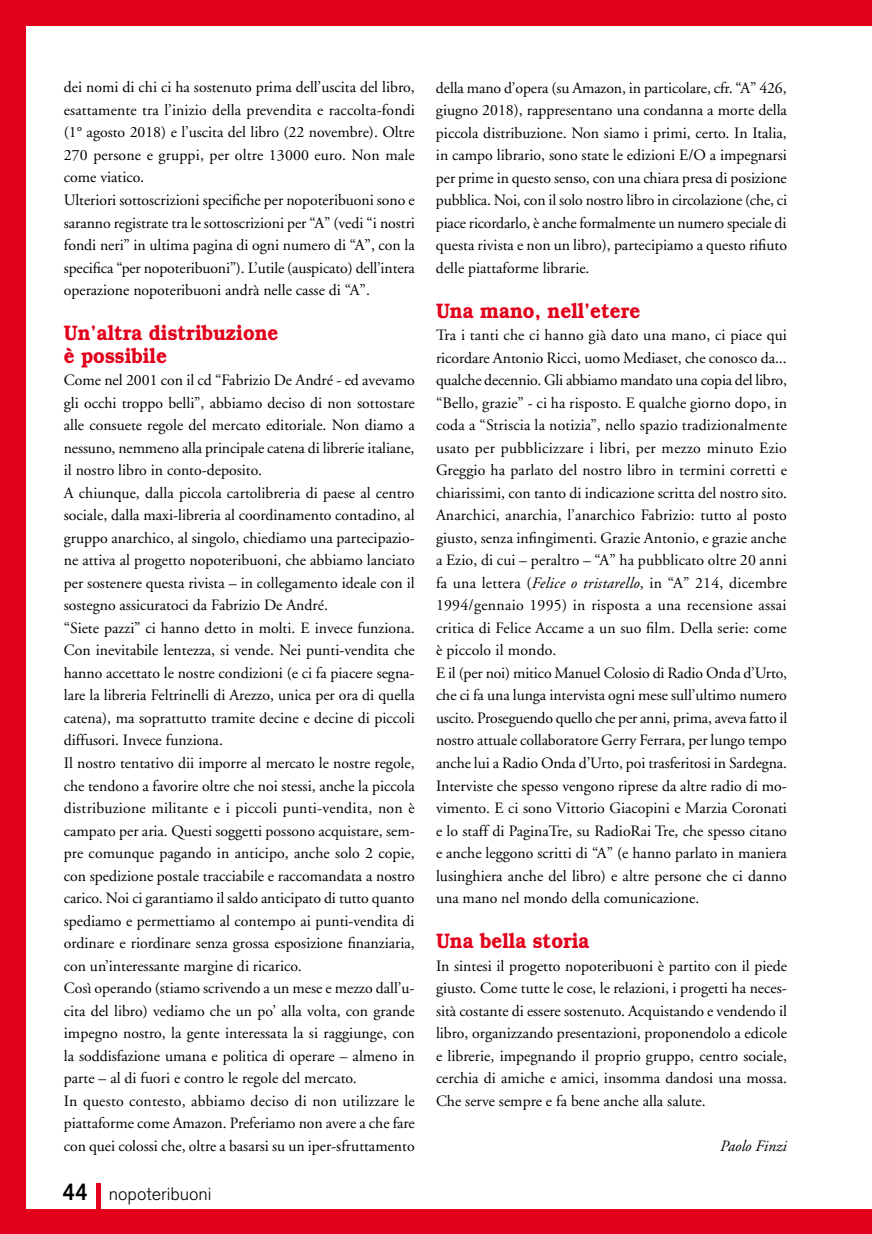
<style>
.page{position:relative;width:872px;height:1234px;background:#fff}
.page>*{position:absolute;margin:0;border:0;box-sizing:border-box;transform-origin:0 0}
.t1{font:600 21px/22.5px "Bookman";color:#e2001a;scale:.9 1}
.t2{font:300 18px "Akzidenz Grotesk BE";color:#000}
.t3{font:15.75px/22.5px "Adobe Garamond";color:#000}
.t4{font:italic 15.75px "Adobe Garamond";color:#000}
.s1{font-weight:500;font-size:24.15px}
.s2{font-style:italic}
</style>
<div class="page">
<hr style="left:96px;top:1182px;width:4px;height:51px;background:#e2001a">
<div style="left:0;top:1208px;width:872px;height:25px;background:#e2001a"></div>
<div style="left:0;top:0;width:872px;height:26px;background:#e2001a"></div>
<div style="left:0;top:0;width:26px;height:1233px;background:#e2001a"></div>
<p class="t3" style="left:64px;top:76px;width:353px">dei nomi di chi ci ha sostenuto prima dell’uscita del libro, esattamente tra l’inizio della prevendita e raccolta-fondi (1° agosto 2018) e l’uscita del libro (22 novembre). Oltre 270 persone e gruppi, per oltre 13000 euro. Non male come viatico.<br>Ulteriori sottoscrizioni specifiche per nopoteribuoni sono e saranno registrate tra le sottoscrizioni per “A” (vedi “i nostri fondi neri” in ultima pagina di ogni numero di “A”, con la specifica “per nopoteribuoni”). L’utile (auspicato) dell’intera operazione nopoteribuoni andrà nelle casse di “A”.</p>
<h1 class="t1" style="left:64px;top:321px;width:240px">Un’altra distribuzione è possibile</h1>
<p class="t3" style="left:64px;top:369px;width:352px">Come nel 2001 con il cd “Fabrizio De André - ed avevamo gli occhi troppo belli”, abbiamo deciso di non sottostare alle consuete regole del mercato editoriale. Non diamo a nessuno, nemmeno alla principale catena di librerie italiane, il nostro libro in conto-deposito.<br>A chiunque, dalla piccola cartolibreria di paese al centro sociale, dalla maxi-libreria al coordinamento contadino, al gruppo anarchico, al singolo, chiediamo una partecipazio&shy;ne attiva al progetto nopoteribuoni, che abbiamo lanciato per sostenere questa rivista – in collegamento ideale con il sostegno assicuratoci da Fabrizio De André.<br>“Siete pazzi” ci hanno detto in molti. E invece funziona.<br>Con inevitabile lentezza, si vende. Nei punti-vendita che hanno accettato le nostre condizioni (e ci fa piacere segna&shy;lare la libreria Feltrinelli di Arezzo, unica per ora di quella catena), ma soprattutto tramite decine e decine di piccoli diffusori. Invece funziona.<br>Il nostro tentativo dii imporre al mercato le nostre regole, che tendono a favorire oltre che noi stessi, anche la piccola distribuzione militante e i piccoli punti-vendita, non è campato per aria. Questi soggetti possono acquistare, sem&shy;pre comunque pagando in anticipo, anche solo 2 copie, con spedizione postale tracciabile e raccomandata a nostro carico. Noi ci garantiamo il saldo anticipato di tutto quanto spediamo e permettiamo al contempo ai punti-vendita di ordinare e riordinare senza grossa esposizione finanziaria, con un’interessante margine di ricarico.<br>Così operando (stiamo scrivendo a un mese e mezzo dall’u&shy;cita del libro) vediamo che un po’ alla volta, con grande impegno nostro, la gente interessata la si raggiunge, con la soddisfazione umana e politica di operare – almeno in parte – al di fuori e contro le regole del mercato.<br>In questo contesto, abbiamo deciso di non utilizzare le piattaforme come Amazon. Preferiamo non avere a che fare con quei colossi che, oltre a basarsi su un iper-sfruttamento</p>
<p class="t2" style="left:63px;top:1183px;width:150px"><span class="s1">44</span> nopoteribuoni</p>
<p class="t3" style="left:436px;top:77px;width:352px;text-align:justify">della mano d’opera (su Amazon, in particolare, cfr. “A” 426, giugno 2018), rappresentano una condanna a morte della piccola distribuzione. Non siamo i primi, certo. In Italia, in campo librario, sono state le edizioni E/O a impegnarsi per prime in questo senso, con una chiara presa di posizione pubblica. Noi, con il solo nostro libro in circolazione (che, ci piace ricordarlo, è anche formalmente un numero speciale di questa rivista e non un libro), partecipiamo a questo rifiuto delle piattaforme librarie.</p>
<h1 class="t1" style="left:436px;top:299px;width:229px">Una mano, nell’etere</h1>
<p class="t3" style="left:436px;top:324px;width:353px">Tra i tanti che ci hanno già dato una mano, ci piace qui ricordare Antonio Ricci, uomo Mediaset, che conosco da... qualche decennio. Gli abbiamo mandato una copia del libro, “Bello, grazie” - ci ha risposto. E qualche giorno dopo, in coda a “Striscia la notizia”, nello spazio tradizionalmente usato per pubblicizzare i libri, per mezzo minuto Ezio Greggio ha parlato del nostro libro in termini corretti e chiarissimi, con tanto di indicazione scritta del nostro sito.<br>Anarchici, anarchia, l’anarchico Fabrizio: tutto al posto giusto, senza infingimenti. Grazie Antonio, e grazie anche a Ezio, di cui – peraltro – “A” ha pubblicato oltre 20 anni fa una lettera (<span class="s2">Felice o tristarello</span>, in “A” 214, dicembre 1994/gennaio 1995) in risposta a una recensione assai critica di Felice Accame a un suo film. Della serie: come è piccolo il mondo.<br>E il (per noi) mitico Manuel Colosio di Radio Onda d’Urto, che ci fa una lunga intervista ogni mese sull’ultimo numero uscito. Proseguendo quello che per anni, prima, aveva fatto il nostro attuale collaboratore Gerry Ferrara, per lungo tempo anche lui a Radio Onda d’Urto, poi trasferitosi in Sardegna.<br>Interviste che spesso vengono riprese da altre radio di mo&shy;vimento. E ci sono Vittorio Giacopini e Marzia Coronati e lo staff di PaginaTre, su RadioRai Tre, che spesso citano e anche leggono scritti di “A” (e hanno parlato in maniera lusinghiera anche del libro) e altre persone che ci danno una mano nel mondo della comunicazione.</p>
<h1 class="t1" style="left:436px;top:929px;width:172px">Una bella storia</h1>
<p class="t3" style="left:436px;top:954px;width:353px;text-align:justify">In sintesi il progetto nopoteribuoni è partito con il piede giusto. Come tutte le cose, le relazioni, i progetti ha neces&shy;sità costante di essere sostenuto. Acquistando e vendendo il libro, organizzando presentazioni, proponendolo a edicole e librerie, impegnando il proprio gruppo, centro sociale, cerchia di amiche e amici, insomma dandosi una mossa.<br>Che serve sempre e fa bene anche alla salute.</p>
<p class="t4" style="left:720px;top:1136px;width:68px">Paolo Finzi</p>
</div>
